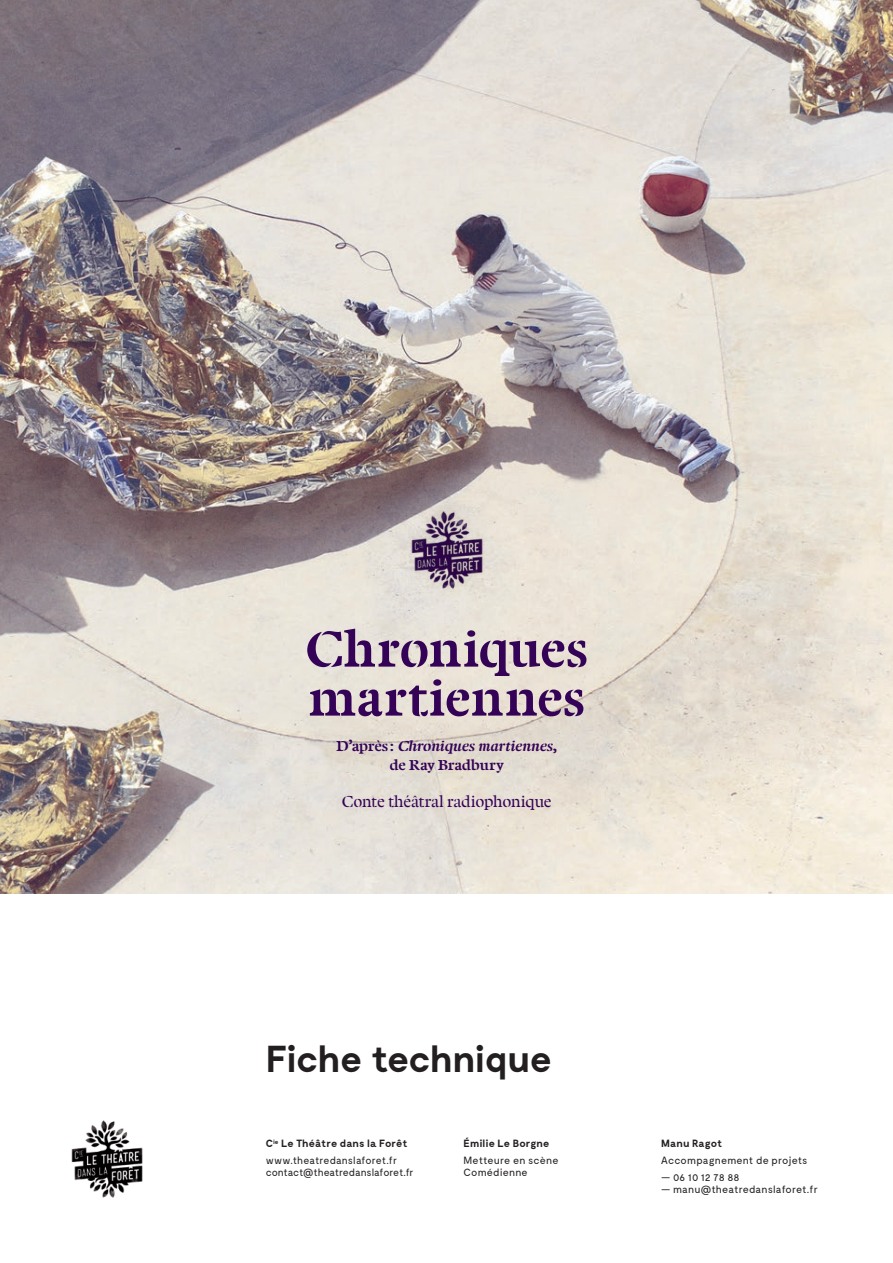
<style>
.page{position:relative;width:893px;height:1263px;background:#fff}
.page>*{position:absolute;margin:0;border:0;box-sizing:border-box;transform-origin:0 0}
.t1{font:700 52.5px/49.1px "Twine";letter-spacing:.01em;color:#340256}
.t2{font:700 37.5px "Moderat";letter-spacing:-.02em;color:#231f20}
.t3{font:16.5px "Twine";letter-spacing:-.015em;color:#340256}
.t4{font:700 15px/19.8px "Twine";letter-spacing:.015em;color:#340256;text-align:center}
.t5{font:10.5px/16.8px "Moderat";letter-spacing:.01em;color:#231f20}
.t6{font:10.5px "Moderat";letter-spacing:-.01em;color:#231f20}
.t7{font:700 10.5px "Moderat";letter-spacing:.01em;color:#231f20}
.s1{font-style:italic}
.s2{font-weight:700}
</style>
<div class="page">
<img style="left:0;top:0;width:893px;height:893px">
<img style="left:404px;top:506px;width:89px;height:89px">
<img style="left:71px;top:1120px;width:72px;height:78px">
<h1 class="t1" style="left:306px;top:624px;width:283px">Chroniques martiennes</h1>
<h3 class="t4" style="left:336px;top:736px;width:222px">D’après : <span class="s1">Chroniques martiennes</span>, de Ray Bradbury</h3>
<h3 class="t3" style="left:342px;top:792px;width:211px">Conte théâtral radiophonique</h3>
<h2 class="t2" style="left:266px;top:1037px;width:288px">Fiche technique</h2>
<p class="t5" style="left:266px;top:1135px;width:143px"><span class="s2">C</span><sup>ie</sup> <span class="s2">Le Théâtre dans la Forêt </span>www.theatredanslaforet.fr</p>
<p class="t6" style="left:266px;top:1167px;width:149px">contact@theatredanslaforet.fr</p>
<p class="t7" style="left:463px;top:1137px;width:87px">Émilie Le Borgne</p>
<p class="t5" style="left:463px;top:1154px;width:96px;line-height:12.6px">Metteure en scène<br>Comédienne</p>
<p class="t7" style="left:661px;top:1137px;width:63px">Manu Ragot</p>
<p class="t5" style="left:661px;top:1152px;width:148px">Accompagnement de projets</p>
<p class="t5" style="left:661px;top:1169px;width:80px">— 06 10 12 78 88</p>
<p class="t5" style="left:661px;top:1181px;width:158px">— manu@theatredanslaforet.fr</p>
</div>
